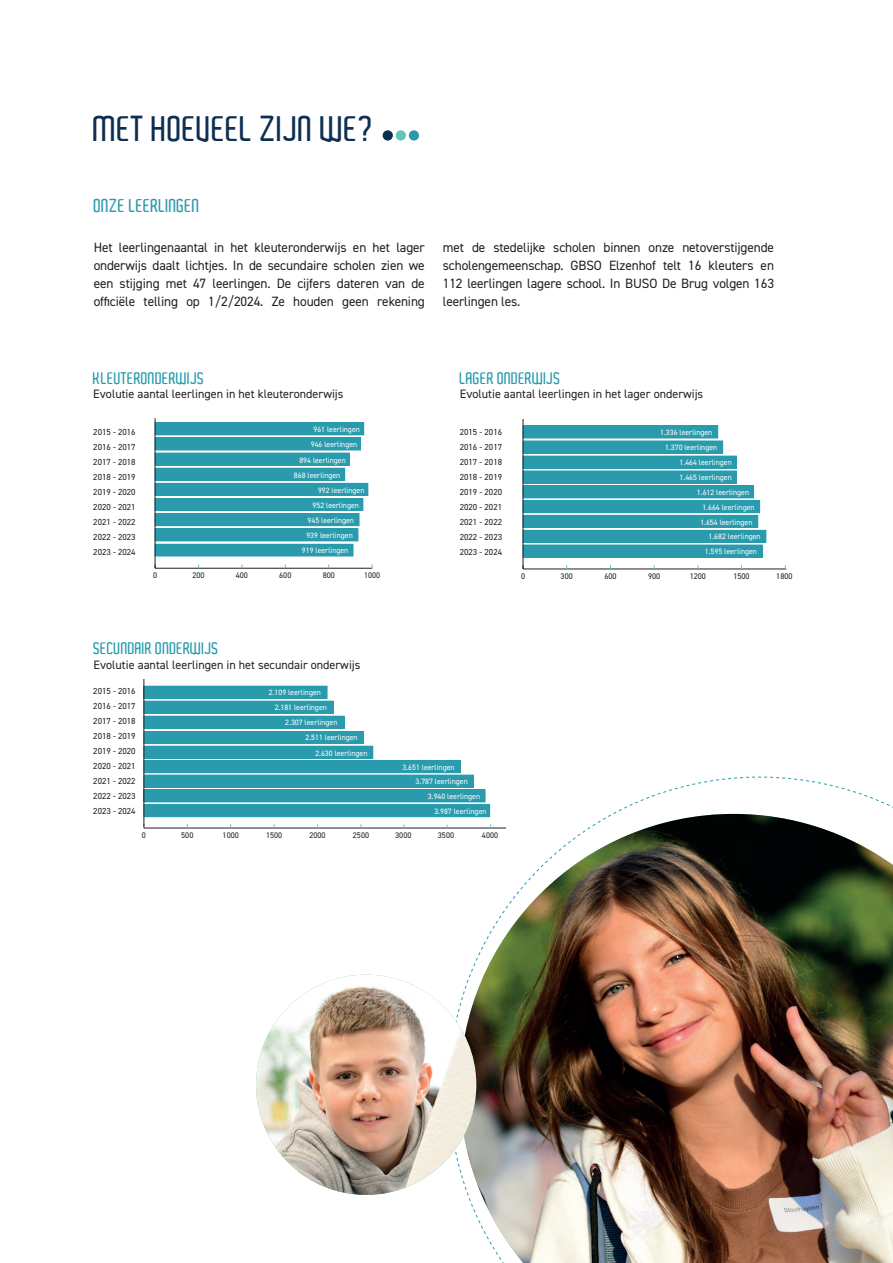
<style>
.page{position:relative;width:893px;height:1263px;background:#fff}
.page>*{position:absolute;margin:0;border:0;box-sizing:border-box;transform-origin:0 0}
.t1{font:600 34.5px "Aldo";color:#0d2f52}
.t2{font:600 18px "Aldo";color:#2a9bad}
.t3{font:600 16.2px "Aldo";color:#2a9bad}
.t4{font:13.5px/18px "DIN2014";letter-spacing:-.01em;color:#231f20;text-align:justify}
.t5{font:12.15px "DIN2014";color:#231f20}
.t6{font:8.7px/15px "DIN2014";color:#231f20;text-align:justify}
.t7{font:8.1px "DIN2014";color:#231f20}
.t8{font:7.8px/14.4px "DIN2014";color:#fff}
</style>
<div class="page">
<hr style="left:144px;top:828px;width:362px;height:1px;background:#231f20">
<div style="left:144px;top:686px;width:183px;height:12px;background:#2a9bad"></div>
<div style="left:144px;top:701px;width:189px;height:12px;background:#2a9bad"></div>
<div style="left:144px;top:716px;width:200px;height:12px;background:#2a9bad"></div>
<div style="left:144px;top:731px;width:219px;height:12px;background:#2a9bad"></div>
<div style="left:144px;top:731px;width:219px;height:13px;border:1px solid #2a9bad"></div>
<div style="left:144px;top:746px;width:229px;height:12px;background:#2a9bad"></div>
<div style="left:144px;top:761px;width:316px;height:12px;background:#2a9bad"></div>
<div style="left:144px;top:760px;width:317px;height:13px;border:1px solid #2a9bad"></div>
<div style="left:144px;top:775px;width:329px;height:12px;background:#2a9bad"></div>
<div style="left:144px;top:790px;width:341px;height:12px;background:#2a9bad"></div>
<div style="left:144px;top:805px;width:346px;height:12px;background:#2a9bad"></div>
<div style="left:144px;top:804px;width:346px;height:13px;border:1px solid #2a9bad"></div>
<hr style="left:144px;top:679px;width:1px;height:147px;background:#231f20">
<hr style="left:155px;top:568px;width:217px;height:1px;background:#231f20">
<div style="left:155px;top:423px;width:209px;height:12px;background:#2a9bad"></div>
<div style="left:155px;top:438px;width:205px;height:12px;background:#2a9bad"></div>
<div style="left:155px;top:498px;width:208px;height:12px;background:#2a9bad"></div>
<div style="left:155px;top:498px;width:208px;height:13px;border:1px solid #2a9bad"></div>
<div style="left:155px;top:514px;width:204px;height:12px;background:#2a9bad"></div>
<div style="left:155px;top:513px;width:204px;height:13px;border:1px solid #2a9bad"></div>
<div style="left:155px;top:529px;width:203px;height:12px;background:#2a9bad"></div>
<div style="left:155px;top:544px;width:198px;height:12px;background:#2a9bad"></div>
<div style="left:155px;top:453px;width:194px;height:12px;background:#2a9bad"></div>
<div style="left:155px;top:468px;width:190px;height:12px;background:#2a9bad"></div>
<div style="left:155px;top:483px;width:213px;height:12px;background:#2a9bad"></div>
<hr style="left:155px;top:418px;width:1px;height:150px;background:#231f20">
<hr style="left:523px;top:569px;width:263px;height:1px;background:#231f20">
<div style="left:523px;top:426px;width:195px;height:12px;background:#2a9bad"></div>
<div style="left:523px;top:441px;width:200px;height:12px;background:#2a9bad"></div>
<div style="left:523px;top:456px;width:213px;height:12px;background:#2a9bad"></div>
<div style="left:523px;top:471px;width:213px;height:12px;background:#2a9bad"></div>
<div style="left:523px;top:486px;width:231px;height:12px;background:#2a9bad"></div>
<div style="left:523px;top:501px;width:237px;height:12px;background:#2a9bad"></div>
<div style="left:523px;top:500px;width:237px;height:13px;border:1px solid #2a9bad"></div>
<div style="left:523px;top:515px;width:235px;height:12px;background:#2a9bad"></div>
<div style="left:523px;top:515px;width:235px;height:13px;border:1px solid #2a9bad"></div>
<div style="left:523px;top:530px;width:243px;height:12px;background:#2a9bad"></div>
<div style="left:523px;top:530px;width:243px;height:13px;border:1px solid #2a9bad"></div>
<div style="left:523px;top:545px;width:239px;height:12px;background:#2a9bad"></div>
<hr style="left:523px;top:419px;width:1px;height:150px;background:#231f20">
<div style="left:383px;top:130px;width:10px;height:11px;background:#0d2f52;border-radius:50%"></div>
<div style="left:396px;top:130px;width:10px;height:11px;background:#62c5b7;border-radius:50%"></div>
<div style="left:409px;top:130px;width:10px;height:11px;background:#2a9bad;border-radius:50%"></div>
<img style="left:460px;top:814px;width:433px;height:449px">
<img style="left:256px;top:975px;width:220px;height:220px;border-radius:110px">
<h1 class="t1" style="left:94px;top:109px;width:282px">MET HOEVEEL ZIJN WE?</h1>
<h2 class="t2" style="left:94px;top:196px;width:108px">ONZE LEERLINGEN</h2>
<h3 class="t4" style="left:94px;top:238px;width:333px">Het leerlingenaantal in het kleuteronderwijs en het lager onderwijs daalt lichtjes. In de secundaire scholen zien we een stijging met 47 leerlingen. De cijfers dateren van de officiële telling op 1/2/2024. Ze houden geen rekening</h3>
<h3 class="t4" style="left:443px;top:238px;width:333px">met de stedelijke scholen binnen onze netoverstijgende scholengemeenschap. GBSO Elzenhof telt 16 kleuters en 112 leerlingen lagere school. In BUSO De Brug volgen 163 leerlingen les.</h3>
<h3 class="t3" style="left:93px;top:369px;width:113px">KLEUTERONDERWIJS</h3>
<h3 class="t5" style="left:93px;top:387px;width:252px">Evolutie aantal leerlingen in het kleuteronderwijs</h3>
<h3 class="t3" style="left:460px;top:369px;width:102px">LAGER ONDERWIJS</h3>
<h3 class="t5" style="left:460px;top:387px;width:245px">Evolutie aantal leerlingen in het lager onderwijs</h3>
<p class="t6" style="left:93px;top:424px;width:44px">2015 - 2016<br>2016 - 2017<br>2017 - 2018<br>2018 - 2019<br>2019 - 2020<br>2020 - 2021<br>2021 - 2022<br>2022 - 2023<br>2023 - 2024</p>
<p class="t8" style="left:313px;top:422px;width:48px">961 leerlingen</p>
<p class="t8" style="left:311px;top:437px;width:48px">946 leerlingen</p>
<p class="t8" style="left:299px;top:452px;width:48px">894 leerlingen</p>
<p class="t8" style="left:294px;top:468px;width:48px">868 leerlingen</p>
<p class="t8" style="left:318px;top:483px;width:48px">992 leerlingen</p>
<p class="t8" style="left:313px;top:498px;width:48px">952 leerlingen</p>
<p class="t8" style="left:308px;top:513px;width:48px">945 leerlingen</p>
<p class="t8" style="left:302px;top:527px;width:52px;line-height:15.5px;text-align:center">939 leerlingen<br>919 leerlingen</p>
<p class="t6" style="left:460px;top:424px;width:44px">2015 - 2016<br>2016 - 2017<br>2017 - 2018<br>2018 - 2019<br>2019 - 2020<br>2020 - 2021<br>2021 - 2022<br>2022 - 2023<br>2023 - 2024</p>
<p class="t8" style="left:665px;top:425px;width:54px;text-indent:-5px">1.336 leerlingen<br>1.370 leerlingen</p>
<p class="t8" style="left:680px;top:455px;width:54px">1.464 leerlingen</p>
<p class="t8" style="left:680px;top:470px;width:54px">1.465 leerlingen</p>
<p class="t8" style="left:697px;top:485px;width:54px">1.612 leerlingen</p>
<p class="t8" style="left:702px;top:500px;width:54px">1.664 leerlingen</p>
<p class="t8" style="left:700px;top:515px;width:54px">1.654 leerlingen</p>
<p class="t8" style="left:708px;top:529px;width:54px">1.682 leerlingen</p>
<p class="t8" style="left:705px;top:543px;width:54px">1.595 leerlingen</p>
<p class="t7" style="left:153px;top:570px;width:6px">0</p>
<p class="t7" style="left:192px;top:570px;width:14px">200</p>
<p class="t7" style="left:236px;top:570px;width:14px">400</p>
<p class="t7" style="left:279px;top:570px;width:14px">600</p>
<p class="t7" style="left:323px;top:570px;width:14px">800</p>
<p class="t7" style="left:364px;top:570px;width:18px">1000</p>
<p class="t7" style="left:521px;top:571px;width:6px">0</p>
<p class="t7" style="left:561px;top:571px;width:14px">300</p>
<p class="t7" style="left:604px;top:571px;width:14px">600</p>
<p class="t7" style="left:648px;top:571px;width:14px">900</p>
<p class="t7" style="left:690px;top:571px;width:18px">1200</p>
<p class="t7" style="left:733px;top:571px;width:18px">1500</p>
<p class="t7" style="left:776px;top:571px;width:18px">1800</p>
<h3 class="t3" style="left:94px;top:639px;width:127px">SECUNDAIR ONDERWIJS</h3>
<h3 class="t5" style="left:94px;top:657px;width:268px">Evolutie aantal leerlingen in het secundair onderwijs</h3>
<p class="t6" style="left:93px;top:683px;width:44px">2015 - 2016<br>2016 - 2017<br>2017 - 2018<br>2018 - 2019<br>2019 - 2020<br>2020 - 2021<br>2021 - 2022<br>2022 - 2023<br>2023 - 2024</p>
<p class="t8" style="left:269px;top:685px;width:54px">2.109 leerlingen</p>
<p class="t8" style="left:275px;top:700px;width:54px">2.181 leerlingen</p>
<p class="t8" style="left:285px;top:715px;width:54px">2.307 leerlingen</p>
<p class="t8" style="left:306px;top:730px;width:54px">2.511 leerlingen</p>
<p class="t8" style="left:315px;top:746px;width:54px">2.630 leerlingen</p>
<p class="t8" style="left:416px;top:760px;width:54px;text-indent:-13px">3.651 leerlingen<br>3.787 leerlingen</p>
<p class="t8" style="left:434px;top:789px;width:54px;text-indent:-6px">3.940 leerlingen<br>3.987 leerlingen</p>
<p class="t7" style="left:142px;top:830px;width:6px">0</p>
<p class="t7" style="left:181px;top:830px;width:14px">500</p>
<p class="t7" style="left:223px;top:830px;width:18px">1000</p>
<p class="t7" style="left:266px;top:830px;width:18px">1500</p>
<p class="t7" style="left:309px;top:830px;width:18px">2000</p>
<p class="t7" style="left:353px;top:830px;width:18px">2500</p>
<p class="t7" style="left:395px;top:830px;width:18px">3000</p>
<p class="t7" style="left:438px;top:830px;width:18px">3500</p>
<p class="t7" style="left:482px;top:830px;width:18px">4000</p>
</div>
